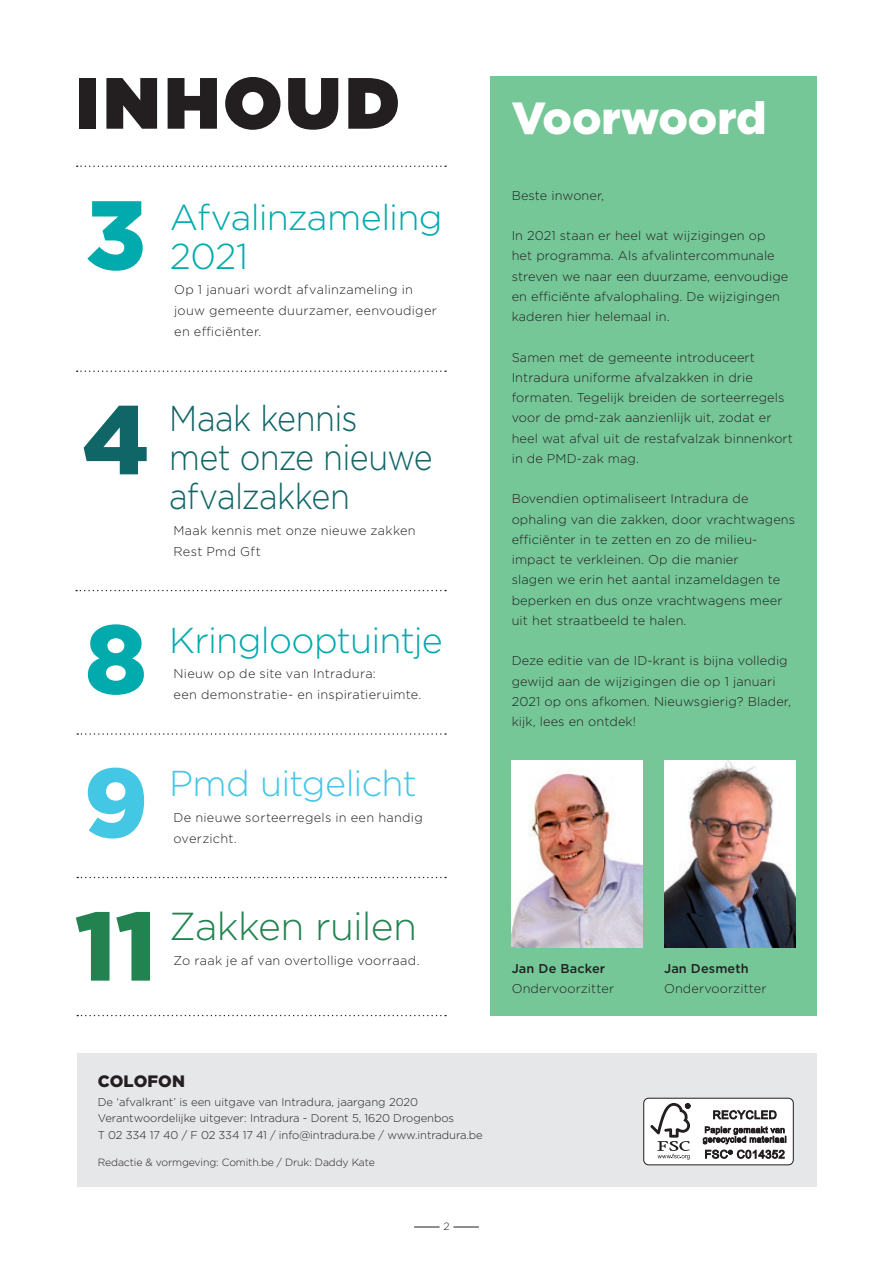
<style>
.page{position:relative;width:893px;height:1263px;background:#fff}
.page>*{position:absolute;margin:0;border:0;box-sizing:border-box;transform-origin:0 0}
.t1{font:900 97.35px "Gotham";color:#00aaad}
.t2{font:900 97.35px "Gotham";color:#238350}
.t3{font:900 97.35px "Gotham";color:#44c6e5}
.t4{font:900 97.35px "Gotham";color:#106566}
.t5{font:900 72.3px "Gotham";letter-spacing:.06em;color:#231f20}
.t6{font:900 45px "Gotham";color:#fff}
.t7{font:300 39px "Gotham";letter-spacing:-.02em;color:#238350}
.t8{font:300 36px/39px "Gotham";letter-spacing:-.025em;color:#00aaad}
.t9{font:300 36px/39px "Gotham";letter-spacing:-.02em;color:#106566;scale:.9 1}
.t10{font:300 36px "Gotham";letter-spacing:-.025em;color:#44c6e5}
.t11{font:900 16.5px "Gotham";letter-spacing:.005em;color:#231f20}
.t12{font:300 12.75px/20.2px "Gotham";letter-spacing:.01em;color:#231f20}
.t13{font:500 12.75px "Gotham";letter-spacing:.01em;color:#231f20}
.t14{font:300 11.25px/16.5px "Gotham";letter-spacing:-.005em;color:#231f20}
.t15{font:300 10.5px "Gotham";letter-spacing:-.01em;color:#231f20}
</style>
<div class="page">
<div style="left:77px;top:1053px;width:739px;height:134px;background:#e6e7e9"></div>
<div style="left:490px;top:77px;width:326px;height:939px;background:#75c797"></div>
<div style="left:644px;top:1098px;width:149px;height:67px;background:#fff;border-radius:5px"></div>
<div style="left:643px;top:1098px;width:151px;height:67px;border:1px solid #231f20;border-radius:5px"></div>
<svg style="left:650px;top:1103px;width:40px;height:56px"></svg>
<svg style="left:713px;top:1110px;width:64px;height:9px"></svg>
<svg style="left:703px;top:1126px;width:83px;height:33px"></svg>
<svg style="left:76px;top:590px;width:370px;height:1px"></svg>
<svg style="left:77px;top:166px;width:369px;height:1px"></svg>
<svg style="left:77px;top:733px;width:369px;height:2px"></svg>
<svg style="left:77px;top:877px;width:369px;height:1px"></svg>
<svg style="left:77px;top:1015px;width:369px;height:1px"></svg>
<svg style="left:77px;top:370px;width:369px;height:2px"></svg>
<img style="left:512px;top:761px;width:131px;height:187px">
<img style="left:664px;top:761px;width:131px;height:187px">
<svg style="left:414px;top:1227px;width:26px;height:1px"></svg>
<svg style="left:453px;top:1227px;width:26px;height:1px"></svg>
<h2 class="t5" style="left:76px;top:51px;width:325px">INHOUD</h2>
<h1 class="t1" style="left:86px;top:168px;width:62px">3</h1>
<h3 class="t8" style="left:170px;top:197px;width:274px">Afvalinzameling<br>2021</h3>
<p class="t12" style="left:174px;top:279px;width:264px;line-height:21px">Op 1 januari wordt afvalinzameling in jouw gemeente duurzamer, eenvoudiger en efficiënter.</p>
<h1 class="t4" style="left:82px;top:373px;width:69px">4</h1>
<h3 class="t9" style="left:169px;top:398px;width:294px">Maak kennis<br>met onze nieuwe afvalzakken</h3>
<p class="t12" style="left:174px;top:519px;width:244px;line-height:21px">Maak kennis met onze nieuwe zakken<br>Rest Pmd Gft</p>
<h1 class="t1" style="left:85px;top:592px;width:63px">8</h1>
<h1 class="t3" style="left:84px;top:736px;width:66px">9</h1>
<h3 class="t8" style="left:169px;top:620px;width:275px">Kringlooptuintje</h3>
<p class="t12" style="left:174px;top:663px;width:204px">Nieuw op de site van Intradura:</p>
<p class="t12" style="left:174px;top:684px;width:250px">een demonstratie- en inspiratieruimte.</p>
<h3 class="t10" style="left:169px;top:761px;width:249px">Pmd uitgelicht</h3>
<p class="t12" style="left:174px;top:806px;width:251px">De nieuwe sorteerregels in een handig</p>
<p class="t12" style="left:174px;top:827px;width:65px">overzicht.</p>
<h1 class="t2" style="left:75px;top:879px;width:83px">11</h1>
<h3 class="t7" style="left:169px;top:901px;width:249px">Zakken ruilen</h3>
<p class="t12" style="left:174px;top:950px;width:248px">Zo raak je af van overtollige voorraad.</p>
<h3 class="t6" style="left:512px;top:87px;width:257px">Voorwoord</h3>
<p class="t12" style="left:512px;top:185px;width:94px">Beste inwoner,</p>
<p class="t12" style="left:512px;top:225px;width:278px">In 2021 staan er heel wat wijzigingen op het programma. Als afvalintercommunale streven we naar een duurzame, eenvoudige en efficiënte afvalophaling. De wijzigingen kaderen hier helemaal in.</p>
<p class="t12" style="left:512px;top:347px;width:283px">Samen met de gemeente introduceert Intradura uniforme afvalzakken in drie formaten. Tegelijk breiden de sorteerregels voor de pmd-zak aanzienlijk uit, zodat er heel wat afval uit de restafvalzak binnenkort in de PMD-zak mag.</p>
<p class="t12" style="left:512px;top:488px;width:285px">Bovendien optimaliseert Intradura de ophaling van die zakken, door vrachtwagens efficiënter in te zetten en zo de milieu&shy;impact te verkleinen. Op die manier<br>slagen we erin het aantal inzameldagen te beperken en dus onze vrachtwagens meer uit het straatbeeld te halen.</p>
<p class="t12" style="left:512px;top:650px;width:281px">Deze editie van de ID-krant is bijna volledig gewijd aan de wijzigingen die op 1 januari 2021 op ons afkomen. Nieuwsgierig? Blader, kijk, lees en ontdek!</p>
<p class="t13" style="left:512px;top:960px;width:95px">Jan De Backer</p>
<p class="t12" style="left:512px;top:978px;width:104px">Ondervoorzitter</p>
<p class="t13" style="left:664px;top:960px;width:86px">Jan Desmeth</p>
<p class="t12" style="left:664px;top:978px;width:104px">Ondervoorzitter</p>
<p class="t11" style="left:98px;top:1070px;width:89px">COLOFON</p>
<p class="t14" style="left:98px;top:1093px;width:386px">De ‘afvalkrant’ is een uitgave van Intradura, jaargang 2020<br>Verantwoordelijke uitgever: Intradura - Dorent 5, 1620 Drogenbos<br>T 02 334 17 40 / F 02 334 17 41 / info@intradura.be / www.intradura.be</p>
<p class="t15" style="left:98px;top:1155px;width:279px">Redactie &amp; vormgeving: Comith.be / Druk: Daddy Kate</p>
<p class="t15" style="left:443px;top:1220px;width:8px">2</p>
</div>
